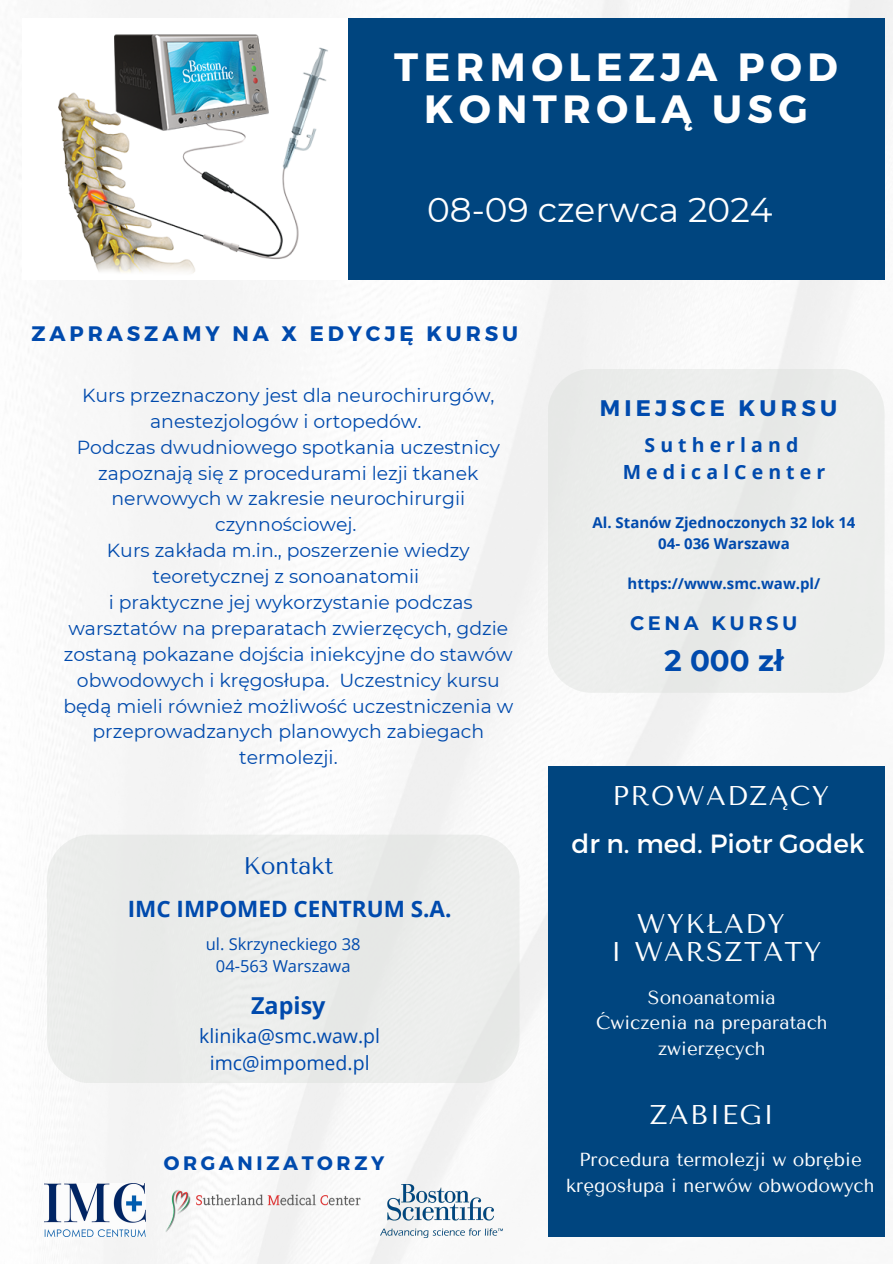
<style>
.page{position:relative;width:893px;height:1264px;background:#fff}
.page>*{position:absolute;margin:0;border:0;box-sizing:border-box;transform-origin:0 0}
.t1{font:700 39.45px/41.7px "Montserrat";letter-spacing:.14em;color:#fff;text-align:center}
.t2{font:34.35px "Montserrat";color:#fff}
.t3{font:700 29.4px "Montserrat";color:#004aad}
.t4{font:27px "Tenor Sans";letter-spacing:.055em;color:#fff}
.t5{font:26.25px "Montserrat";color:#fff}
.t6{font:24px "Tenor Sans";color:#004aad}
.t7{font:700 23.4px "Open Sans";color:#004aad}
.t8{font:700 22.5px "Open Sans";color:#004aad}
.t9{font:700 22.5px "Montserrat";letter-spacing:.185em;color:#004aad}
.t10{font:700 21px "Montserrat";letter-spacing:.185em;color:#004aad}
.t11{font:19.5px "Open Sans";color:#004aad}
.t12{font:700 19.5px "Open Sans";letter-spacing:.26em;color:#004aad}
.t13{font:700 19.5px "Montserrat";letter-spacing:.185em;color:#004aad}
.t14{font:18.9px/25.8px "Montserrat";color:#004aad;text-align:center}
.t15{font:18.75px/25.8px "Tenor Sans";color:#fff;text-align:center}
.t16{font:16.5px "Open Sans";color:#004aad}
.t17{font:700 15px "Open Sans";color:#004aad}
</style>
<div class="page">
<img style="left:17px;top:0;width:875px;height:1263px">
<div style="left:347px;top:18px;width:537px;height:262px;background:#00457f"></div>
<div style="left:547px;top:369px;width:337px;height:323px;background:#ecedec"></div>
<div style="left:548px;top:766px;width:336px;height:471px;background:#00457f"></div>
<img style="left:22px;top:18px;width:326px;height:261px">
<img style="left:381px;top:1184px;width:121px;height:52px">
<img style="left:44px;top:1183px;width:102px;height:53px">
<img style="left:166px;top:1189px;width:194px;height:42px">
<div style="left:47px;top:834px;width:472px;height:249px;background:#ebedeb"></div>
<p class="t1" style="left:394px;top:45px;width:445px">TERMOLEZJA POD<br>KONTROLĄ USG</p>
<p class="t2" style="left:427px;top:188px;width:347px">08-09 czerwca 2024</p>
<p class="t10" style="left:31px;top:319px;width:488px">ZAPRASZAMY NA X EDYCJĘ KURSU</p>
<p class="t14" style="left:82px;top:382px;width:414px">Kurs przeznaczony jest dla neurochirurgów, anestezjologów i ortopedów.</p>
<p class="t14" style="left:77px;top:434px;width:424px">Podczas dwudniowego spotkania uczestnicy zapoznają się z procedurami lezji tkanek nerwowych w zakresie neurochirurgii czynnościowej.</p>
<p class="t14" style="left:107px;top:537px;width:364px">Kurs zakłada m.in., poszerzenie wiedzy teoretycznej z sonoanatomii</p>
<p class="t14" style="left:63px;top:589px;width:451px">i praktyczne jej wykorzystanie podczas warsztatów na preparatach zwierzęcych, gdzie zostaną pokazane dojścia iniekcyjne do stawów obwodowych i kręgosłupa. Uczestnicy kursu będą mieli również możliwość uczestniczenia w przeprowadzanych planowych zabiegach termolezji.</p>
<p class="t6" style="left:243px;top:851px;width:91px">Kontakt</p>
<p class="t8" style="left:128px;top:892px;width:325px">IMC IMPOMED CENTRUM S.A.</p>
<p class="t16" style="left:206px;top:932px;width:156px">ul. Skrzyneckiego 38</p>
<p class="t16" style="left:216px;top:954px;width:136px">04-563 Warszawa</p>
<p class="t7" style="left:251px;top:989px;width:76px">Zapisy</p>
<p class="t11" style="left:199px;top:1021px;width:182px">klinika@smc.waw.pl</p>
<p class="t11" style="left:210px;top:1048px;width:161px">imc@impomed.pl</p>
<p class="t13" style="left:164px;top:1149px;width:222px">ORGANIZATORZY</p>
<p class="t9" style="left:599px;top:393px;width:239px">MIEJSCE KURSU</p>
<p class="t12" style="left:644px;top:431px;width:155px">Sutherland</p>
<p class="t12" style="left:622px;top:458px;width:204px">MedicalCenter</p>
<p class="t17" style="left:592px;top:512px;width:264px">Al. Stanów Zjednoczonych 32 lok 14</p>
<p class="t17" style="left:658px;top:532px;width:133px">04- 036 Warszawa</p>
<p class="t17" style="left:627px;top:573px;width:194px">https://www.smc.waw.pl/</p>
<p class="t13" style="left:630px;top:611px;width:169px">CENA KURSU</p>
<p class="t3" style="left:664px;top:642px;width:121px">2 000 zł</p>
<p class="t4" style="left:612px;top:779px;width:218px">PROWADZĄCY</p>
<p class="t5" style="left:571px;top:826px;width:294px">dr n. med. Piotr Godek</p>
<p class="t4" style="left:636px;top:908px;width:149px">WYKŁADY</p>
<p class="t4" style="left:611px;top:936px;width:212px">I WARSZTATY</p>
<p class="t15" style="left:648px;top:984px;width:129px">Sonoanatomia</p>
<p class="t15" style="left:596px;top:1010px;width:233px">Ćwiczenia na preparatach zwierzęcych</p>
<p class="t4" style="left:649px;top:1099px;width:126px">ZABIEGI</p>
<p class="t15" style="left:566px;top:1146px;width:310px">Procedura termolezji w obrębie kręgosłupa i nerwów obwodowych</p>
</div>
